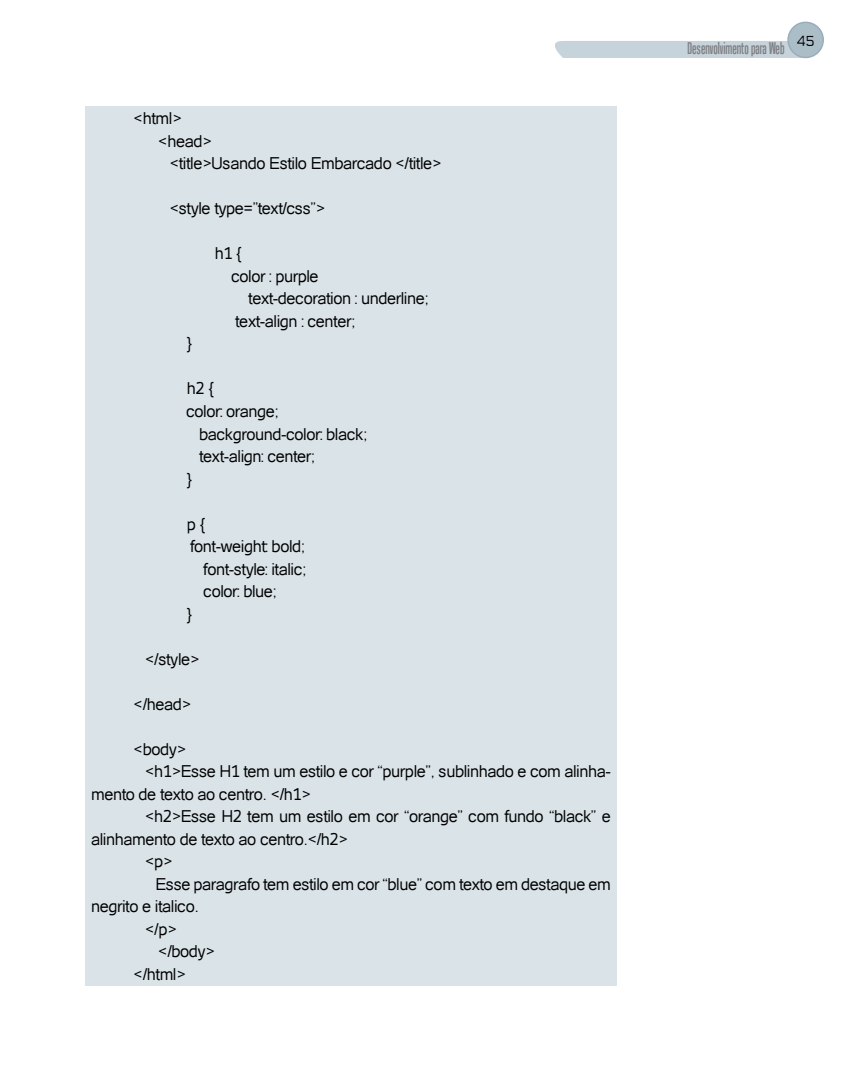
<style>
.page{position:relative;width:851px;height:1085px;background:#fff}
.page>*{position:absolute;margin:0;border:0;box-sizing:border-box;transform-origin:0 0}
.t1{font:16.5px "Catriel";letter-spacing:-.03em;color:#000}
.t2{font:16.5px "Tandelle";color:#808285}
.t3{font:300 16.5px "Teen";color:#000}
</style>
<div class="page">
<div style="left:555px;top:41px;width:246px;height:17px;background:#c6d3db"></div>
<div style="left:788px;top:22px;width:35px;height:35px;background:#abbdc7;border-radius:50%"></div>
<div style="left:787px;top:22px;width:36px;height:36px;border:2px solid #9aaeb9;border-radius:50%"></div>
<div style="left:85px;top:106px;width:532px;height:879px;background:#dae3e8"></div>
<p class="t1" style="left:134px;top:109px;width:49px">&lt;html&gt;</p>
<p class="t1" style="left:158px;top:131px;width:55px">&lt;head&gt;</p>
<p class="t1" style="left:170px;top:154px;width:273px">&lt;title&gt;Usando Estilo Embarcado &lt;/title&gt;</p>
<p class="t1" style="left:170px;top:199px;width:157px">&lt;style type=”text/css”&gt;</p>
<p class="t1" style="left:215px;top:244px;width:28px">h1 {</p>
<p class="t1" style="left:231px;top:266px;width:89px">color : purple</p>
<p class="t1" style="left:248px;top:289px;width:182px">text-decoration : underline;</p>
<p class="t1" style="left:235px;top:311px;width:122px">text-align : center;</p>
<p class="t1" style="left:187px;top:334px;width:7px">}</p>
<p class="t1" style="left:187px;top:379px;width:28px">h2 {</p>
<p class="t1" style="left:186px;top:401px;width:95px">color: orange;</p>
<p class="t1" style="left:199px;top:424px;width:170px">background-color: black;</p>
<p class="t1" style="left:199px;top:446px;width:118px">text-align: center;</p>
<p class="t1" style="left:187px;top:469px;width:7px">}</p>
<p class="t1" style="left:187px;top:514px;width:20px">p {</p>
<p class="t1" style="left:190px;top:536px;width:117px">font-weight: bold;</p>
<p class="t1" style="left:203px;top:559px;width:105px">font-style: italic;</p>
<p class="t1" style="left:203px;top:581px;width:75px">color: blue;</p>
<p class="t1" style="left:187px;top:604px;width:7px">}</p>
<p class="t1" style="left:145px;top:649px;width:56px">&lt;/style&gt;</p>
<p class="t1" style="left:134px;top:694px;width:59px">&lt;/head&gt;</p>
<p class="t1" style="left:134px;top:739px;width:54px">&lt;body&gt;</p>
<p class="t1" style="left:145px;top:761px;width:467px">&lt;h1&gt;Esse H1 tem um estilo e cor “purple”, sublinhado e com alinha-</p>
<p class="t1" style="left:91px;top:784px;width:221px">mento de texto ao centro. &lt;/h1&gt;</p>
<p class="t1" style="left:145px;top:806px;width:467px">&lt;h2&gt;Esse H2 tem um estilo em cor “orange” com fundo “black” e</p>
<p class="t1" style="left:91px;top:829px;width:258px">alinhamento de texto ao centro.&lt;/h2&gt;</p>
<p class="t1" style="left:145px;top:851px;width:29px">&lt;p&gt;</p>
<p class="t1" style="left:155px;top:874px;width:457px">Esse paragrafo tem estilo em cor “blue” com texto em destaque em</p>
<p class="t1" style="left:91px;top:896px;width:109px">negrito e italico.</p>
<p class="t1" style="left:145px;top:919px;width:33px">&lt;/p&gt;</p>
<p class="t1" style="left:158px;top:941px;width:58px">&lt;/body&gt;</p>
<p class="t1" style="left:134px;top:964px;width:54px">&lt;/html&gt;</p>
<p class="t2" style="left:687px;top:39px;width:99px">Desenvolvimento para Web</p>
<p class="t3" style="left:797px;top:32px;width:18px">45</p>
</div>
